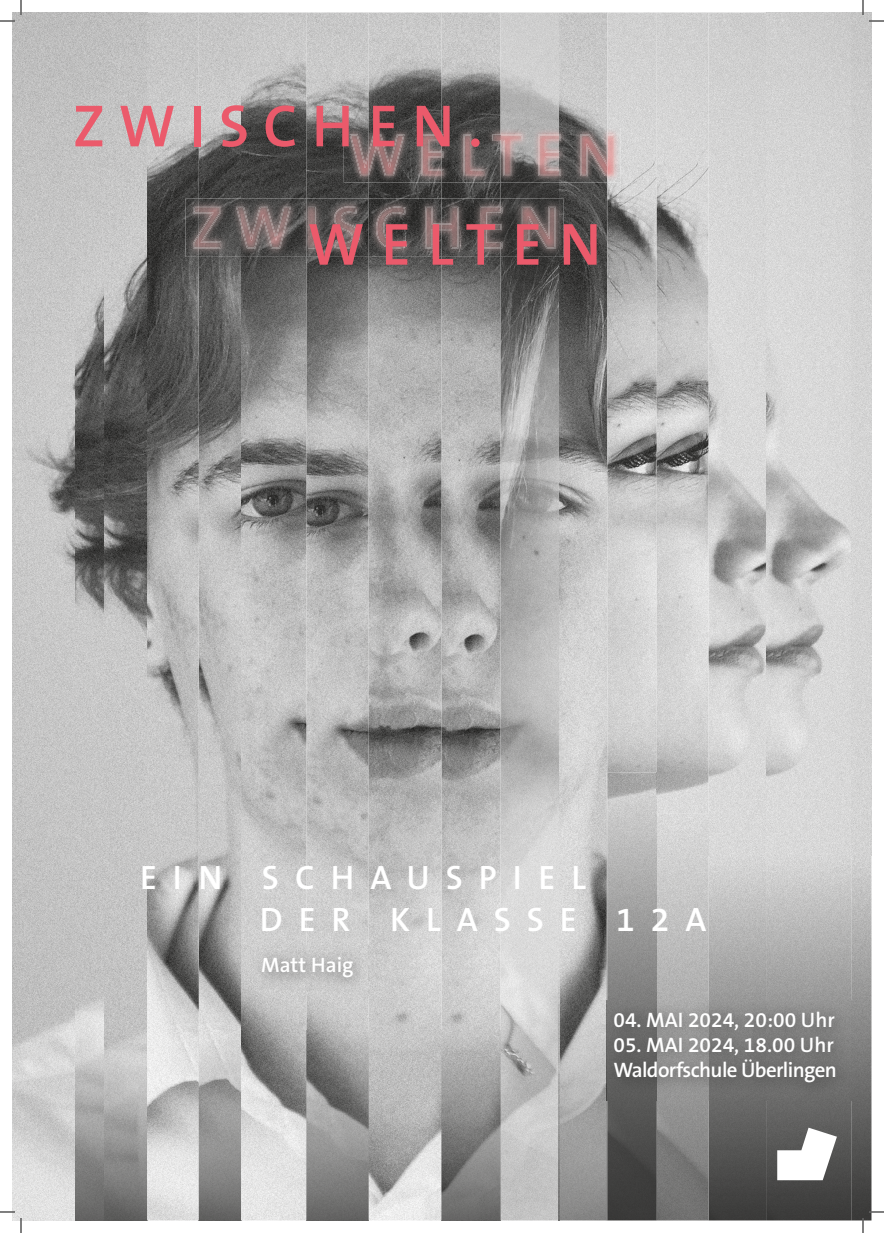
<style>
.page{position:relative;width:884px;height:1233px;background:#fff}
.page>*{position:absolute;margin:0;border:0;box-sizing:border-box;transform-origin:0 0}
.t1{font:600 60px/118.3px "The Sans B6";letter-spacing:.235em;color:#eb5a6b}
.t2{font:600 34px "The Sans B6";letter-spacing:.47em;color:#fff}
.t3{font:600 21px/25.2px "The Sans B6";letter-spacing:-.03em;color:#fff}
.t4{font:600 21px "The Sans B6";color:#fff}
</style>
<div class="page">
<img style="left:74px;top:12px;width:73px;height:1018px">
<img style="left:147px;top:12px;width:724px;height:1208px">
<img style="left:74px;top:1030px;width:73px;height:190px">
<img style="left:441px;top:1030px;width:60px;height:190px">
<img style="left:501px;top:12px;width:58px;height:1208px">
<img style="left:12px;top:12px;width:62px;height:1208px">
<img style="left:559px;top:970px;width:49px;height:250px">
<img style="left:657px;top:772px;width:1px;height:228px">
<img style="left:185px;top:198px;width:379px;height:59px">
<img style="left:501px;top:198px;width:58px;height:59px">
<img style="left:334px;top:206px;width:26px;height:43px">
<img style="left:376px;top:206px;width:31px;height:43px">
<img style="left:522px;top:207px;width:34px;height:41px">
<img style="left:480px;top:207px;width:22px;height:41px">
<img style="left:425px;top:207px;width:33px;height:41px">
<img style="left:308px;top:207px;width:8px;height:41px">
<img style="left:236px;top:207px;width:5px;height:19px">
<img style="left:241px;top:207px;width:50px;height:41px">
<img style="left:193px;top:207px;width:28px;height:41px">
<img style="left:344px;top:128px;width:276px;height:54px">
<img style="left:501px;top:128px;width:58px;height:54px">
<img style="left:559px;top:134px;width:2px;height:42px">
<img style="left:580px;top:134px;width:34px;height:42px">
<img style="left:538px;top:134px;width:21px;height:42px">
<svg style="left:492px;top:134px;width:9px;height:7px"></svg>
<img style="left:501px;top:134px;width:21px;height:42px">
<img style="left:422px;top:134px;width:63px;height:42px">
<img style="left:350px;top:134px;width:54px;height:42px">
<img style="left:250px;top:946px;width:121px;height:49px">
<img style="left:602px;top:1000px;width:251px;height:100px">
<img style="left:607px;top:1000px;width:1px;height:100px">
<svg style="left:777px;top:1127px;width:60px;height:53px"></svg>
<svg style="left:0;top:1211px;width:15px;height:1px"></svg>
<svg style="left:869px;top:1211px;width:15px;height:1px"></svg>
<svg style="left:0;top:0;width:22px;height:22px"></svg>
<svg style="left:20px;top:1218px;width:2px;height:15px"></svg>
<svg style="left:862px;top:0;width:22px;height:22px"></svg>
<svg style="left:862px;top:1218px;width:2px;height:15px"></svg>
<h1 class="t1" style="left:308px;top:69px;width:295px;text-indent:-235px">ZWISCHEN.<br>WELTEN</h1>
<h2 class="t2" style="left:140px;top:860px;width:447px">EIN SCHAUSPIEL</h2>
<h2 class="t2" style="left:260px;top:901px;width:448px">DER KLASSE 12A</h2>
<p class="t4" style="left:261px;top:954px;width:94px">Matt Haig</p>
<p class="t4" style="left:613px;top:1008px;width:223px">04. MAI 2024, 20:00 Uhr</p>
<p class="t3" style="left:613px;top:1033px;width:225px">05. MAI 2024, 18.00 Uhr<br>Waldorfschule Überlingen</p>
</div>
